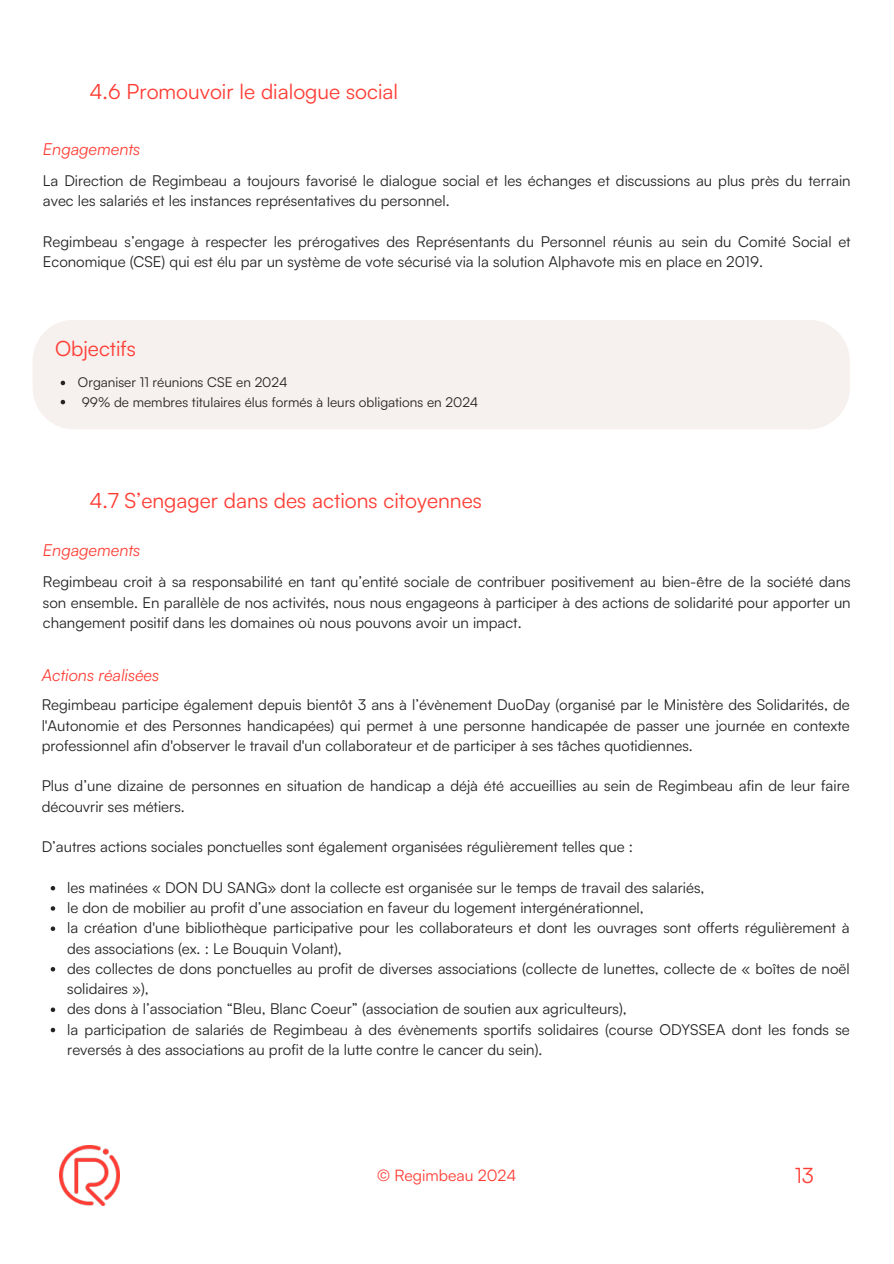
<style>
.page{position:relative;width:894px;height:1264px;background:#fff}
.page>*{position:absolute;margin:0;border:0;box-sizing:border-box;transform-origin:0 0}
.t1{font:21.15px "Satoshi";color:#ff3d34}
.t2{font:21px "Satoshi";color:#ff3d34}
.t3{font:italic 16.5px "Satoshi";color:#ff3d34}
.t4{font:15.75px "Satoshi";color:#ff3d34}
.t5{font:15px/20.2px "Satoshi";color:#252324}
.t6{font:13.5px/19.2px "Satoshi";color:#252324}
</style>
<div class="page">
<img style="left:60px;top:1145px;width:59px;height:60px">
<div style="left:33px;top:320px;width:816px;height:109px;background:#f6f0ee"></div>
<svg style="left:61px;top:381px;width:4px;height:4px"></svg>
<svg style="left:61px;top:400px;width:4px;height:4px"></svg>
<svg style="left:51px;top:886px;width:4px;height:4px"></svg>
<svg style="left:51px;top:906px;width:4px;height:4px"></svg>
<svg style="left:51px;top:926px;width:4px;height:5px"></svg>
<svg style="left:51px;top:967px;width:4px;height:4px"></svg>
<svg style="left:51px;top:1007px;width:4px;height:5px"></svg>
<svg style="left:51px;top:1027px;width:4px;height:5px"></svg>
<h2 class="t2" style="left:89px;top:77px;width:310px">4.6 Promouvoir le dialogue social</h2>
<p class="t3" style="left:43px;top:138px;width:99px">Engagements</p>
<p class="t5" style="left:43px;top:170px;width:809px">La Direction de Regimbeau a toujours favorisé le dialogue social et les échanges et discussions au plus près du terrain avec les salariés et les instances représentatives du personnel.</p>
<p class="t5" style="left:43px;top:231px;width:809px">Regimbeau s’engage à respecter les prérogatives des Représentants du Personnel réunis au sein du Comité Social et<br>Economique (CSE) qui est élu par un système de vote sécurisé via la solution Alphavote mis en place en 2019.</p>
<h2 class="t2" style="left:55px;top:335px;width:82px">Objectifs</h2>
<p class="t6" style="left:78px;top:372px;width:402px">Organiser 11 réunions CSE en 2024<br>99% de membres titulaires élus formés à leurs obligations en 2024</p>
<h2 class="t2" style="left:89px;top:487px;width:394px">4.7 S’engager dans des actions citoyennes</h2>
<p class="t3" style="left:43px;top:539px;width:99px">Engagements</p>
<p class="t5" style="left:43px;top:571px;width:809px;text-align:justify">Regimbeau croit à sa responsabilité en tant qu’entité sociale de contribuer positivement au bien-être de la société dans son ensemble. En parallèle de nos activités, nous nous engageons à participer à des actions de solidarité pour apporter un changement positif dans les domaines où nous pouvons avoir un impact.</p>
<p class="t3" style="left:42px;top:664px;width:119px">Actions réalisées</p>
<p class="t5" style="left:42px;top:694px;width:809px;text-align:justify">Regimbeau participe également depuis bientôt 3 ans à l’évènement DuoDay (organisé par le Ministère des Solidarités, de l'Autonomie et des Personnes handicapées) qui permet à une personne handicapée de passer une journée en contexte professionnel afin d'observer le travail d'un collaborateur et de participer à ses tâches quotidiennes.</p>
<p class="t5" style="left:42px;top:775px;width:809px">Plus d’une dizaine de personnes en situation de handicap a déjà été accueillies au sein de Regimbeau afin de leur faire découvrir ses métiers.</p>
<p class="t5" style="left:42px;top:836px;width:592px">D’autres actions sociales ponctuelles sont également organisées régulièrement telles que :</p>
<p class="t5" style="left:67px;top:876px;width:783px">les matinées « DON DU SANG» dont la collecte est organisée sur le temps de travail des salariés,<br>le don de mobilier au profit d’une association en faveur du logement intergénérationnel,<br>la création d'une bibliothèque participative pour les collaborateurs et dont les ouvrages sont offerts régulièrement à des associations (ex. : Le Bouquin Volant),<br>des collectes de dons ponctuelles au profit de diverses associations (collecte de lunettes, collecte de « boîtes de noël solidaires »),<br>des dons à l’association “Bleu, Blanc Coeur” (association de soutien aux agriculteurs),<br>la participation de salariés de Regimbeau à des évènements sportifs solidaires (course ODYSSEA dont les fonds se reversés à des associations au profit de la lutte contre le cancer du sein).</p>
<p class="t4" style="left:377px;top:1165px;width:141px">© Regimbeau 2024</p>
<h1 class="t1" style="left:794px;top:1161px;width:21px">13</h1>
</div>
